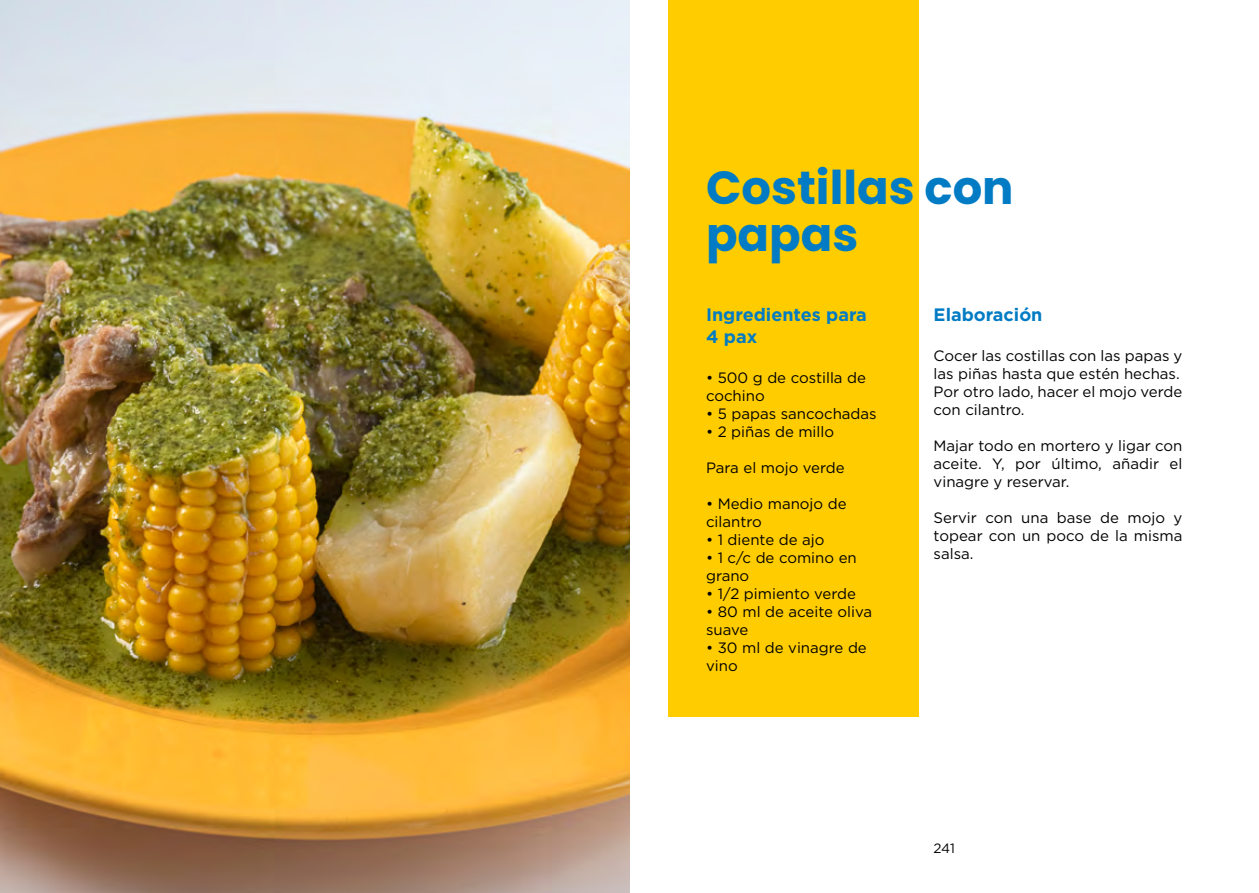
<style>
.page{position:relative;width:1259px;height:893px;background:#fff}
.page>*{position:absolute;margin:0;border:0;box-sizing:border-box;transform-origin:0 0}
.t1{font:700 46.5px/46.5px "Poppins";color:#007bc4}
.t2{font:700 18px/21.6px "Gotham";color:#007bc4}
.t3{font:15px/18px "Gotham";color:#000}
.t4{font:13.5px "Gotham";color:#000}
</style>
<div class="page">
<div style="left:668px;top:0;width:250px;height:716px;background:#fc0"></div>
<img style="left:0;top:0;width:629px;height:893px">
<h1 class="t1" style="left:706px;top:165px;width:309px">Costillas con papas</h1>
<p class="t2" style="left:706px;top:304px;width:162px">Ingredientes para<br>4 pax</p>
<p class="t3" style="left:706px;top:368px;width:161px">• 500 g de costilla de cochino</p>
<p class="t3" style="left:706px;top:404px;width:172px">• 5 papas sancochadas</p>
<p class="t3" style="left:706px;top:422px;width:130px">• 2 piñas de millo</p>
<p class="t3" style="left:706px;top:458px;width:140px">Para el mojo verde</p>
<p class="t3" style="left:706px;top:494px;width:142px">• Medio manojo de cilantro</p>
<p class="t3" style="left:706px;top:530px;width:120px">• 1 diente de ajo</p>
<p class="t3" style="left:706px;top:548px;width:152px">• 1 c/c de comino en grano</p>
<p class="t3" style="left:706px;top:584px;width:151px">• 1/2 pimiento verde</p>
<p class="t3" style="left:706px;top:602px;width:168px">• 80 ml de aceite oliva suave</p>
<p class="t3" style="left:706px;top:638px;width:162px">• 30 ml de vinagre de vino</p>
<p class="t2" style="left:933px;top:304px;width:110px">Elaboración</p>
<p class="t3" style="left:933px;top:346px;width:250px">Cocer las costillas con las papas y las piñas hasta que estén hechas.<br>Por otro lado, hacer el mojo verde con cilantro.</p>
<p class="t3" style="left:933px;top:436px;width:250px;text-align:justify">Majar todo en mortero y ligar con aceite. Y, por último, añadir el vinagre y reservar.</p>
<p class="t3" style="left:933px;top:508px;width:250px;text-align:justify">Servir con una base de mojo y topear con un poco de la misma salsa.</p>
<p class="t4" style="left:933px;top:841px;width:23px">241</p>
</div>
